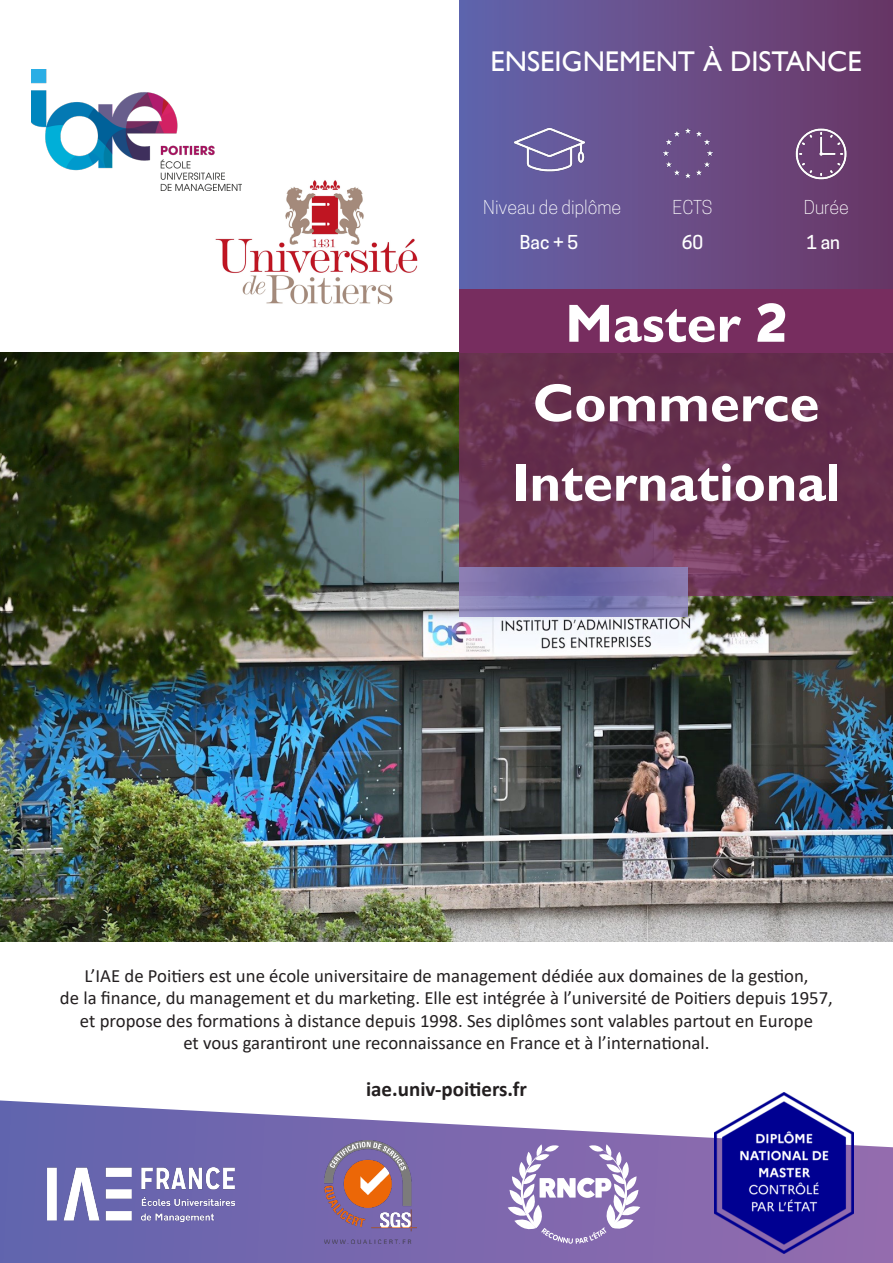
<style>
.page{position:relative;width:893px;height:1263px;background:#fff}
.page>*{position:absolute;margin:0;border:0;box-sizing:border-box;transform-origin:0 0}
.t1{font:700 54px "Gill Sans";color:#fff}
.t2{font:28.5px "Gill Sans";color:#fff}
.t3{font:700 21px "Calibri";color:#231f20}
.t4{font:18.75px "Calibri";color:#231f20}
.t5{font:300 18px "Cooper Hewitt";color:#fff}
.t6{font:500 18px "Cooper Hewitt";color:#fff}
.s1{font-family:"ATC Overlook";font-weight:800}
</style>
<div class="page">
<svg style="left:0;top:1100px;width:893px;height:163px"></svg>
<img style="left:0;top:353px;width:893px;height:588px">
<div style="left:459px;top:0;width:434px;height:289px;background:linear-gradient(to right,#6365ad,#6c3664)"></div>
<div style="left:459px;top:289px;width:434px;height:64px;background:#772d5f"></div>
<svg style="left:459px;top:353px;width:434px;height:242px;background:#67314f"></svg>
<svg style="left:459px;top:568px;width:228px;height:49px;background:#7b75ae"></svg>
<img style="left:215px;top:180px;width:203px;height:124px">
<img style="left:505px;top:126px;width:88px;height:52px">
<div style="left:650px;top:123px;width:76px;height:63px;background:#6b4e87"></div>
<img style="left:791px;top:123px;width:64px;height:63px">
<svg style="left:508px;top:1143px;width:132px;height:101px"></svg>
<img style="left:48px;top:1168px;width:186px;height:54px">
<img style="left:325px;top:1140px;width:92px;height:103px">
<img style="left:31px;top:70px;width:210px;height:121px">
<img style="left:714px;top:1093px;width:140px;height:160px">
<p class="t2" style="left:491px;top:45px;width:372px">ENSEIGNEMENT À DISTANCE</p>
<p class="t5" style="left:483px;top:197px;width:140px">Niveau de diplôme</p>
<p class="t5" style="left:673px;top:197px;width:41px">ECTS</p>
<p class="t5" style="left:804px;top:197px;width:47px">Durée</p>
<p class="t6" style="left:520px;top:232px;width:60px">Bac + 5</p>
<p class="t6" style="left:682px;top:232px;width:23px">60</p>
<p class="t6" style="left:806px;top:232px;width:35px">1 an</p>
<p class="t1" style="left:565px;top:291px;width:223px">Master <span class="s1">2</span></p>
<p class="t1" style="left:533px;top:371px;width:288px">Commerce</p>
<p class="t1" style="left:512px;top:450px;width:330px">International</p>
<p class="t4" style="left:84px;top:962px;width:726px">L’IAE de Poitiers est une école universitaire de management dédiée aux domaines de la gestion,</p>
<p class="t4" style="left:60px;top:985px;width:774px">de la finance, du management et du marketing. Elle est intégrée à l’université de Poitiers depuis 1957,</p>
<p class="t4" style="left:80px;top:1007px;width:735px">et propose des formations à distance depuis 1998. Ses diplômes sont valables partout en Europe</p>
<p class="t4" style="left:183px;top:1030px;width:528px">et vous garantiront une reconnaissance en France et à l’international.</p>
<p class="t3" style="left:366px;top:1074px;width:162px">iae.univ-poitiers.fr</p>
</div>
